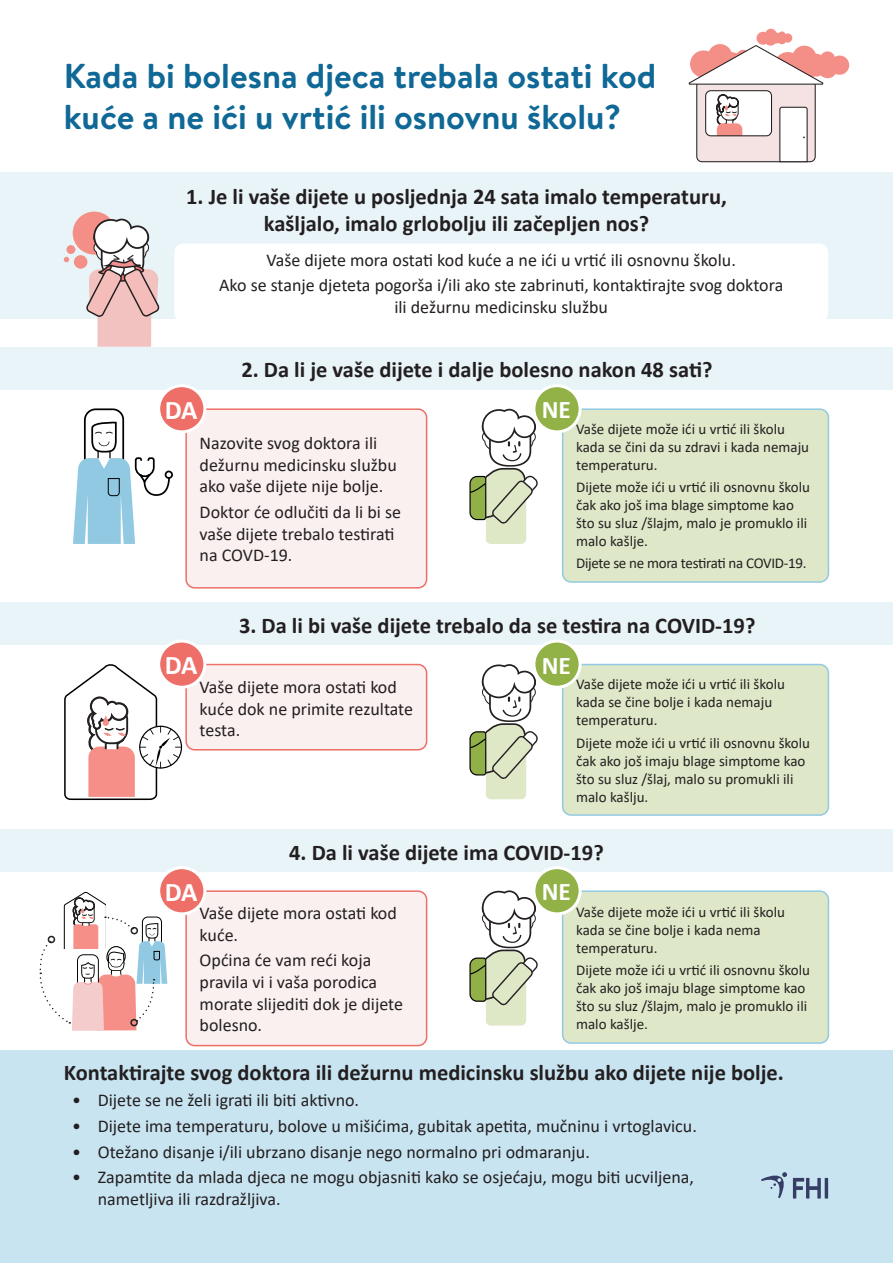
<style>
.page{position:relative;width:893px;height:1263px;background:#fff}
.page>*{position:absolute;margin:0;border:0;box-sizing:border-box;transform-origin:0 0}
.t1{font:700 34.5px/41.4px "Brandon Text";color:#0f6896}
.Tekst{font:700 27px "Calibri";color:#fff}
.Tekst-2{font:700 25.5px "Calibri";color:#fff}
.Spørsmål{font:700 22.5px/27px "Calibri";color:#231f20;text-align:center}
.Tekst-3{font:18px/21.6px "Calibri";color:#231f20}
.Tekst-4{font:15px/18px "Calibri";color:#231f20}
.Tekst-5{font:15px "Calibri";letter-spacing:-.02em;color:#231f20}
</style>
<div class="page">
<div style="left:0;top:172px;width:893px;height:147px;background:#e9f4f9"></div>
<div style="left:0;top:602px;width:893px;height:43px;background:#e9f4f9"></div>
<div style="left:0;top:829px;width:893px;height:43px;background:#e9f4f9"></div>
<div style="left:0;top:347px;width:893px;height:42px;background:#e9f4f9"></div>
<div style="left:820px;top:51px;width:15px;height:16px;background:#f48f87;border-radius:50%"></div>
<div style="left:818px;top:59px;width:19px;height:19px;background:#f48f87;border-radius:50%"></div>
<div style="left:830px;top:56px;width:19px;height:19px;background:#f48f87;border-radius:50%"></div>
<div style="left:756px;top:32px;width:13px;height:13px;background:#f48f87;border-radius:50%"></div>
<div style="left:765px;top:29px;width:12px;height:11px;background:#f48f87;border-radius:50%"></div>
<div style="left:771px;top:33px;width:11px;height:10px;background:#f48f87;border-radius:50%"></div>
<div style="left:764px;top:32px;width:13px;height:14px;background:#f48f87;border-radius:50%"></div>
<div style="left:778px;top:31px;width:7px;height:8px;background:#f48f87;border-radius:50%"></div>
<div style="left:777px;top:35px;width:9px;height:9px;background:#f48f87;border-radius:50%"></div>
<div style="left:783px;top:33px;width:9px;height:10px;background:#f48f87;border-radius:50%"></div>
<svg style="left:688px;top:44px;width:136px;height:119px"></svg>
<div style="left:174px;top:244px;width:654px;height:77px;background:#fff;border-radius:9px"></div>
<div style="left:186px;top:409px;width:241px;height:179px;background:#faf0f0;border-radius:9px"></div>
<div style="left:185px;top:408px;width:242px;height:181px;border:2px solid #ed6f67;border-radius:9px"></div>
<div style="left:159px;top:386px;width:46px;height:46px;background:#ed6f67;border-radius:50%"></div>
<div style="left:157px;top:384px;width:49px;height:49px;border:3px solid #fff;border-radius:50%"></div>
<div style="left:563px;top:409px;width:265px;height:173px;background:#dee8c8;border-radius:9px"></div>
<div style="left:562px;top:408px;width:267px;height:175px;border:2px solid #92cae3;border-radius:9px"></div>
<div style="left:534px;top:386px;width:46px;height:46px;background:#92b147;border-radius:50%"></div>
<div style="left:532px;top:384px;width:50px;height:49px;border:3px solid #fff;border-radius:50%"></div>
<div style="left:186px;top:664px;width:241px;height:86px;background:#faf0f0;border-radius:9px"></div>
<div style="left:185px;top:664px;width:242px;height:86px;border:2px solid #ed6f67;border-radius:9px"></div>
<div style="left:159px;top:641px;width:46px;height:46px;background:#ed6f67;border-radius:50%"></div>
<div style="left:157px;top:639px;width:49px;height:50px;border:3px solid #fff;border-radius:50%"></div>
<div style="left:563px;top:664px;width:265px;height:151px;background:#dee8c8;border-radius:9px"></div>
<div style="left:562px;top:664px;width:267px;height:152px;border:2px solid #92cae3;border-radius:9px"></div>
<div style="left:534px;top:641px;width:46px;height:46px;background:#92b147;border-radius:50%"></div>
<div style="left:532px;top:639px;width:50px;height:50px;border:3px solid #fff;border-radius:50%"></div>
<div style="left:186px;top:891px;width:241px;height:154px;background:#faf0f0;border-radius:9px"></div>
<div style="left:185px;top:890px;width:242px;height:156px;border:2px solid #ed6f67;border-radius:9px"></div>
<div style="left:159px;top:868px;width:46px;height:46px;background:#ed6f67;border-radius:50%"></div>
<div style="left:157px;top:866px;width:49px;height:49px;border:3px solid #fff;border-radius:50%"></div>
<div style="left:563px;top:891px;width:265px;height:152px;background:#dee8c8;border-radius:9px"></div>
<div style="left:562px;top:890px;width:267px;height:154px;border:2px solid #92cae3;border-radius:9px"></div>
<div style="left:534px;top:868px;width:46px;height:46px;background:#92b147;border-radius:50%"></div>
<div style="left:532px;top:866px;width:50px;height:49px;border:3px solid #fff;border-radius:50%"></div>
<svg style="left:73px;top:408px;width:101px;height:136px"></svg>
<div style="left:73px;top:212px;width:43px;height:43px;background:#f48f87;border-radius:50%"></div>
<div style="left:74px;top:255px;width:13px;height:14px;background:#f48f87;border-radius:50%"></div>
<div style="left:66px;top:245px;width:9px;height:9px;background:#f48f87;border-radius:50%"></div>
<svg style="left:64px;top:257px;width:5px;height:5px"></svg>
<svg style="left:86px;top:219px;width:73px;height:128px"></svg>
<svg style="left:469px;top:409px;width:69px;height:135px"></svg>
<svg style="left:469px;top:664px;width:69px;height:135px"></svg>
<svg style="left:469px;top:890px;width:69px;height:135px"></svg>
<div style="left:0;top:1050px;width:893px;height:213px;background:#c8e4f1"></div>
<svg style="left:64px;top:662px;width:118px;height:139px"></svg>
<svg style="left:39px;top:891px;width:128px;height:140px"></svg>
<div style="left:130px;top:1019px;width:8px;height:7px;border:2px solid #231f20;border-radius:50%"></div>
<svg style="left:761px;top:1172px;width:26px;height:26px"></svg>
<svg style="left:793px;top:1178px;width:28px;height:20px"></svg>
<hr style="left:825px;top:1178px;width:3px;height:20px;background:#363e65">
<p class="t1" style="left:64px;top:55px;width:594px">Kada bi bolesna djeca trebala ostati kod kuće a ne ići u vrtić ili osnovnu školu?</p>
<p class="Spørsmål" style="left:186px;top:183px;width:542px">1. Je li vaše dijete u posljednja 24 sata imalo temperaturu, kašljalo, imalo grlobolju ili začepljen nos?</p>
<p class="Tekst-3" style="left:267px;top:248px;width:471px">Vaše dijete mora ostati kod kuće a ne ići u vrtić ili osnovnu školu.</p>
<p class="Tekst-3" style="left:219px;top:274px;width:566px;text-align:center">Ako se stanje djeteta pogorša i/ili ako ste zabrinuti, kontaktirajte svog doktora ili dežurnu medicinsku službu</p>
<p class="Tekst" style="left:165px;top:391px;width:34px">DA</p>
<p class="Spørsmål" style="left:241px;top:356px;width:473px">2. Da li je vaše dijete i dalje bolesno nakon 48 sati?</p>
<p class="Tekst-2" style="left:542px;top:392px;width:31px">NE</p>
<p class="Tekst-3" style="left:200px;top:432px;width:199px">Nazovite svog doktora ili dežurnu medicinsku službu ako vaše dijete nije bolje.</p>
<p class="Tekst-3" style="left:200px;top:501px;width:203px">Doktor će odlučiti da li bi se vaše dijete trebalo testirati na COVD-19.</p>
<p class="Tekst-4" style="left:576px;top:420px;width:234px">Vaše dijete može ići u vrtić ili školu kada se čini da su zdravi i kada nemaju temperaturu.</p>
<p class="Tekst-4" style="left:576px;top:478px;width:236px">Dijete može ići u vrtić ili osnovnu školu čak ako još ima blage simptome kao što su sluz /šlajm, malo je promuklo ili malo kašlje.</p>
<p class="Tekst-5" style="left:576px;top:553px;width:232px">Dijete se ne mora testirati na COVID-19.</p>
<p class="Tekst" style="left:165px;top:646px;width:34px">DA</p>
<p class="Spørsmål" style="left:239px;top:612px;width:518px">3. Da li bi vaše dijete trebalo da se testira na COVID-19?</p>
<p class="Tekst-2" style="left:542px;top:647px;width:31px">NE</p>
<p class="Tekst-3" style="left:200px;top:676px;width:215px">Vaše dijete mora ostati kod kuće dok ne primite rezultate testa.</p>
<p class="Tekst-4" style="left:576px;top:675px;width:210px">Vaše dijete može ići u vrtić ili školu kada se čine bolje i kada nemaju temperaturu.</p>
<p class="Tekst-4" style="left:576px;top:733px;width:236px">Dijete može ići u vrtić ili osnovnu školu čak ako još imaju blage simptome kao što su sluz /šlaj, malo su promukli ili malo kašlju.</p>
<p class="Tekst" style="left:165px;top:873px;width:34px">DA</p>
<p class="Spørsmål" style="left:289px;top:838px;width:316px">4. Da li vaše dijete ima COVID-19?</p>
<p class="Tekst-2" style="left:542px;top:874px;width:31px">NE</p>
<p class="Tekst-3" style="left:200px;top:902px;width:199px">Vaše dijete mora ostati kod kuće.</p>
<p class="Tekst-3" style="left:200px;top:949px;width:205px">Općina će vam reći koja pravila vi i vaša porodica morate slijediti dok je dijete bolesno.</p>
<p class="Tekst-4" style="left:576px;top:902px;width:210px">Vaše dijete može ići u vrtić ili školu kada se čine bolje i kada nema temperaturu.</p>
<p class="Tekst-4" style="left:576px;top:960px;width:236px">Dijete može ići u vrtić ili osnovnu školu čak ako još imaju blage simptome kao što su sluz /šlajm, malo je promuklo ili malo kašlje.</p>
<p class="Spørsmål" style="left:64px;top:1059px;width:722px">Kontaktirajte svog doktora ili dežurnu medicinsku službu ako dijete nije bolje.</p>
<p class="Tekst-3" style="left:72px;top:1088px;width:288px">• Dijete se ne želi igrati ili biti aktivno.</p>
<p class="Tekst-3" style="left:72px;top:1114px;width:626px">• Dijete ima temperaturu, bolove u mišićima, gubitak apetita, mučninu i vrtoglavicu.</p>
<p class="Tekst-3" style="left:72px;top:1140px;width:519px">• Otežano disanje i/ili ubrzano disanje nego normalno pri odmaranju.</p>
<p class="Tekst-3" style="left:98px;top:1166px;width:598px;text-indent:-26px">• Zapamtite da mlada djeca ne mogu objasniti kako se osjećaju, mogu biti ucviljena, nametljiva ili razdražljiva.</p>
</div>
